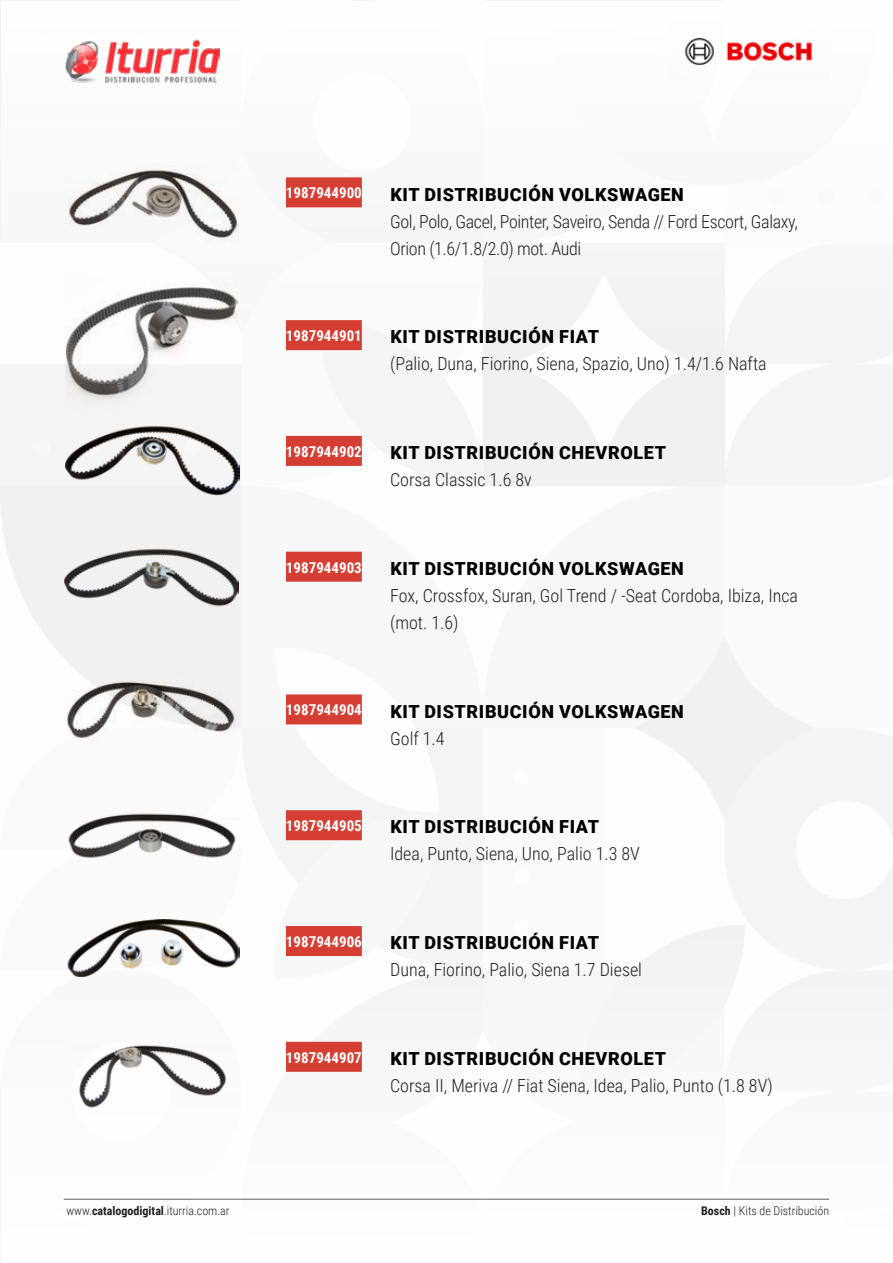
<style>
.page{position:relative;width:893px;height:1263px;background:#fff}
.page>*{position:absolute;margin:0;border:0;box-sizing:border-box;transform-origin:0 0}
.t1{font:300 18px/27px "Roboto Condensed";color:#231f20}
.t2{font:900 18px "Roboto";letter-spacing:.035em;color:#000}
.t3{font:300 18px/27px "Roboto Condensed";letter-spacing:-.02em;color:#231f20}
.t4{font:700 15px "Roboto Condensed";color:#fff}
.t5{font:300 12px "Roboto Condensed";color:#231f20}
.s1{font-weight:700}
</style>
<div class="page">
<img style="left:0;top:0;width:893px;height:1263px">
<div style="left:1px;top:915px;width:891px;height:348px;background:#fff"></div>
<div style="left:1px;top:1px;width:891px;height:348px;background:#fff"></div>
<hr style="left:64px;top:1199px;width:765px;height:1px;background:#636366">
<img style="left:684px;top:37px;width:129px;height:28px">
<img style="left:65px;top:39px;width:155px;height:44px">
<div style="left:286px;top:177px;width:76px;height:30px;background:#d53f33"></div>
<div style="left:286px;top:320px;width:76px;height:30px;background:#d53f33"></div>
<div style="left:286px;top:436px;width:76px;height:30px;background:#d53f33"></div>
<div style="left:286px;top:552px;width:76px;height:30px;background:#d53f33"></div>
<div style="left:286px;top:694px;width:76px;height:30px;background:#d53f33"></div>
<div style="left:286px;top:810px;width:76px;height:30px;background:#d53f33"></div>
<div style="left:286px;top:926px;width:76px;height:30px;background:#d53f33"></div>
<div style="left:286px;top:1042px;width:76px;height:30px;background:#d53f33"></div>
<img style="left:66px;top:165px;width:173px;height:78px">
<img style="left:66px;top:283px;width:171px;height:137px">
<img style="left:66px;top:424px;width:173px;height:73px">
<img style="left:65px;top:533px;width:173px;height:81px">
<img style="left:65px;top:672px;width:173px;height:79px">
<img style="left:65px;top:805px;width:173px;height:68px">
<img style="left:67px;top:919px;width:172px;height:58px">
<img style="left:79px;top:1045px;width:147px;height:63px">
<p class="t4" style="left:286px;top:182px;width:77px">1987944900</p>
<p class="t2" style="left:390px;top:182px;width:295px">KIT DISTRIBUCIÓN VOLKSWAGEN</p>
<p class="t3" style="left:390px;top:207px;width:409px">Gol, Polo, Gacel, Pointer, Saveiro, Senda // Ford Escort, Galaxy,<br>Orion (1.6/1.8/2.0) mot. Audi</p>
<p class="t4" style="left:286px;top:325px;width:77px">1987944901</p>
<p class="t2" style="left:390px;top:324px;width:210px">KIT DISTRIBUCIÓN FIAT</p>
<p class="t1" style="left:390px;top:350px;width:378px">(Palio, Duna, Fiorino, Siena, Spazio, Uno) 1.4/1.6 Nafta</p>
<p class="t4" style="left:286px;top:441px;width:77px">1987944902</p>
<p class="t2" style="left:390px;top:440px;width:277px">KIT DISTRIBUCIÓN CHEVROLET</p>
<p class="t1" style="left:390px;top:466px;width:143px">Corsa Classic 1.6 8v</p>
<p class="t4" style="left:286px;top:557px;width:77px">1987944903</p>
<p class="t2" style="left:390px;top:556px;width:295px">KIT DISTRIBUCIÓN VOLKSWAGEN</p>
<p class="t1" style="left:390px;top:581px;width:409px">Fox, Crossfox, Suran, Gol Trend / -Seat Cordoba, Ibiza, Inca (mot. 1.6)</p>
<p class="t4" style="left:286px;top:700px;width:77px">1987944904</p>
<p class="t2" style="left:390px;top:699px;width:295px">KIT DISTRIBUCIÓN VOLKSWAGEN</p>
<p class="t1" style="left:390px;top:724px;width:56px">Golf 1.4</p>
<p class="t4" style="left:286px;top:815px;width:77px">1987944905</p>
<p class="t2" style="left:390px;top:814px;width:210px">KIT DISTRIBUCIÓN FIAT</p>
<p class="t1" style="left:390px;top:840px;width:251px">Idea, Punto, Siena, Uno, Palio 1.3 8V</p>
<p class="t4" style="left:286px;top:931px;width:77px">1987944906</p>
<p class="t2" style="left:390px;top:930px;width:210px">KIT DISTRIBUCIÓN FIAT</p>
<p class="t1" style="left:390px;top:956px;width:253px">Duna, Fiorino, Palio, Siena 1.7 Diesel</p>
<p class="t4" style="left:286px;top:1047px;width:77px">1987944907</p>
<p class="t2" style="left:390px;top:1046px;width:277px">KIT DISTRIBUCIÓN CHEVROLET</p>
<p class="t1" style="left:390px;top:1071px;width:384px">Corsa II, Meriva // Fiat Siena, Idea, Palio, Punto (1.8 8V)</p>
<p class="t5" style="left:66px;top:1202px;width:165px">www.<span class="s1">catalogodigital</span>.iturria.com.ar</p>
<p class="t5" style="left:701px;top:1202px;width:129px"><span class="s1">Bosch</span> | Kits de Distribución</p>
</div>
